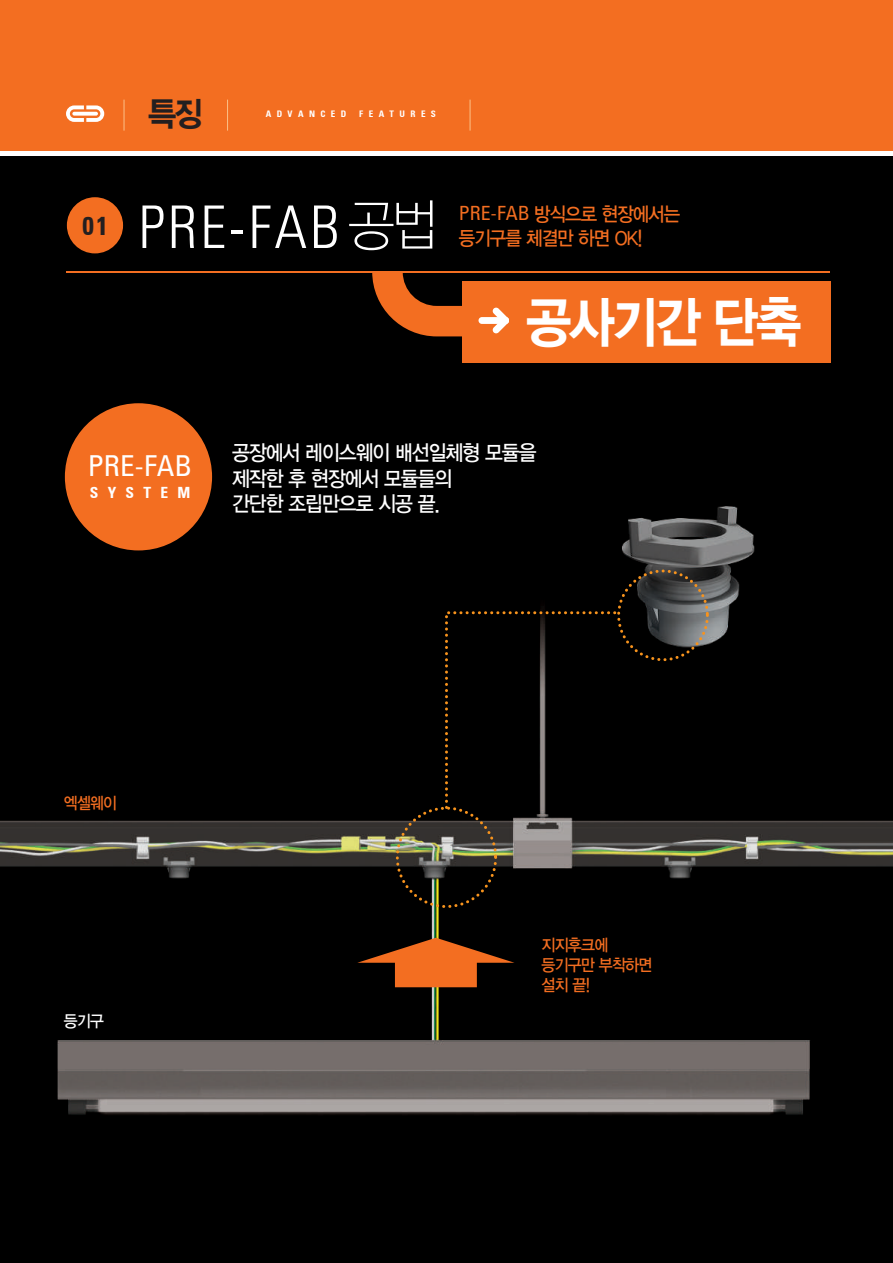
<style>
.page{position:relative;width:893px;height:1263px;background:#fff}
.page>*{position:absolute;margin:0;border:0;box-sizing:border-box;transform-origin:0 0}
.t1{font:58.8px "Univeconlig";letter-spacing:.05em;color:#fff}
.t2{font:55.35px "YDIYGO350";letter-spacing:-.05em;color:#fff;scale:.89 1}
.t3{font:33.9px "YDIYGO350";color:#231f20;scale:.91 1}
.t4{font:28.95px "Univecon";color:#fff}
.t5{font:25.8px "Univeconbol";color:#231f20}
.t6{font:21.3px/25.5px "YDIYGO330";letter-spacing:-.05em;color:#fff;scale:.91 1}
.t7{font:19.65px/23.5px "YDIYGO330";letter-spacing:-.05em;color:#f36e21;scale:.91 1}
.t8{font:16.65px/20.1px "YDIYGO330";letter-spacing:-.05em;color:#f36e21;scale:.91 1}
.t9{font:16.5px "YDIYGO330";color:#f36e21;scale:.91 1}
.t10{font:16.5px "YDIYGO330";color:#fff;scale:.91 1}
.t11{font:15.45px "Univeconbol";letter-spacing:.6em;color:#fff}
.t12{font:9px "Univeconbol";letter-spacing:.6em;color:#fff}
.s1{font-family:"YDIYGO310";font-size:55.35px}
.s2{font-family:"Univecon"}
</style>
<div class="page">
<img style="left:0;top:156px;width:893px;height:1107px">
<div style="left:0;top:0;width:893px;height:156px;background:#f36e21"></div>
<svg style="left:66px;top:105px;width:38px;height:17px"></svg>
<svg style="left:72px;top:112px;width:26px;height:4px"></svg>
<hr style="left:227px;top:100px;width:1px;height:31px;background:#fcc087">
<hr style="left:124px;top:100px;width:1px;height:31px;background:#fcc087">
<hr style="left:470px;top:100px;width:1px;height:31px;background:#fcc087">
<hr style="left:0;top:152px;width:893px;height:4px;background:#fff">
<div style="left:65px;top:403px;width:147px;height:147px;background:#f36e21;border-radius:50%"></div>
<div style="left:67px;top:197px;width:56px;height:56px;background:#f36e21;border-radius:50%"></div>
<div style="left:462px;top:282px;width:368px;height:81px;background:#f36e21"></div>
<hr style="left:66px;top:271px;width:764px;height:2px;background:#f36e21">
<svg style="left:357px;top:938px;width:157px;height:49px;background:#7c3810"></svg>
<div style="left:617px;top:569px;width:92px;height:92px;border:3px dashed #f7931d;border-radius:50%"></div>
<div style="left:396px;top:807px;width:101px;height:101px;border:3px dashed #f7931d;border-radius:50%"></div>
<div style="left:443px;top:610px;width:175px;height:200px;background:#000"></div>
<svg style="left:372px;top:273px;width:141px;height:63px"></svg>
<p class="t5" style="left:82px;top:210px;width:27px">01</p>
<h3 class="t3" style="left:148px;top:96px;width:61px">특징</h3>
<p class="t12" style="left:266px;top:109px;width:82px">ADVANCED</p>
<p class="t12" style="left:359px;top:109px;width:78px">FEATURES</p>
<h1 class="t1" style="left:139px;top:192px;width:301px">PRE-FAB<span class="s1">공법</span></h1>
<p class="t7" style="left:459px;top:203px;width:245px"><span class="s2">PRE-FAB</span> 방식으로 현장에서는 등기구를 체결만 하면 OK!</p>
<h2 class="t2" style="left:526px;top:294px;width:311px">공사기간 단축</h2>
<h3 class="t4" style="left:88px;top:447px;width:106px">PRE-FAB</h3>
<p class="t11" style="left:90px;top:483px;width:102px">SYSTEM</p>
<p class="t6" style="left:232px;top:440px;width:336px">공장에서 레이스웨이 배선일체형 모듈을 제작한 후 현장에서 모듈들의<br>간단한 조립만으로 시공 끝.</p>
<p class="t9" style="left:64px;top:794px;width:60px">엑셀웨이</p>
<p class="t10" style="left:64px;top:1012px;width:45px">등기구</p>
<p class="t8" style="left:542px;top:935px;width:123px">지지후크에 등기구만 부착하면 설치 끝!</p>
</div>
